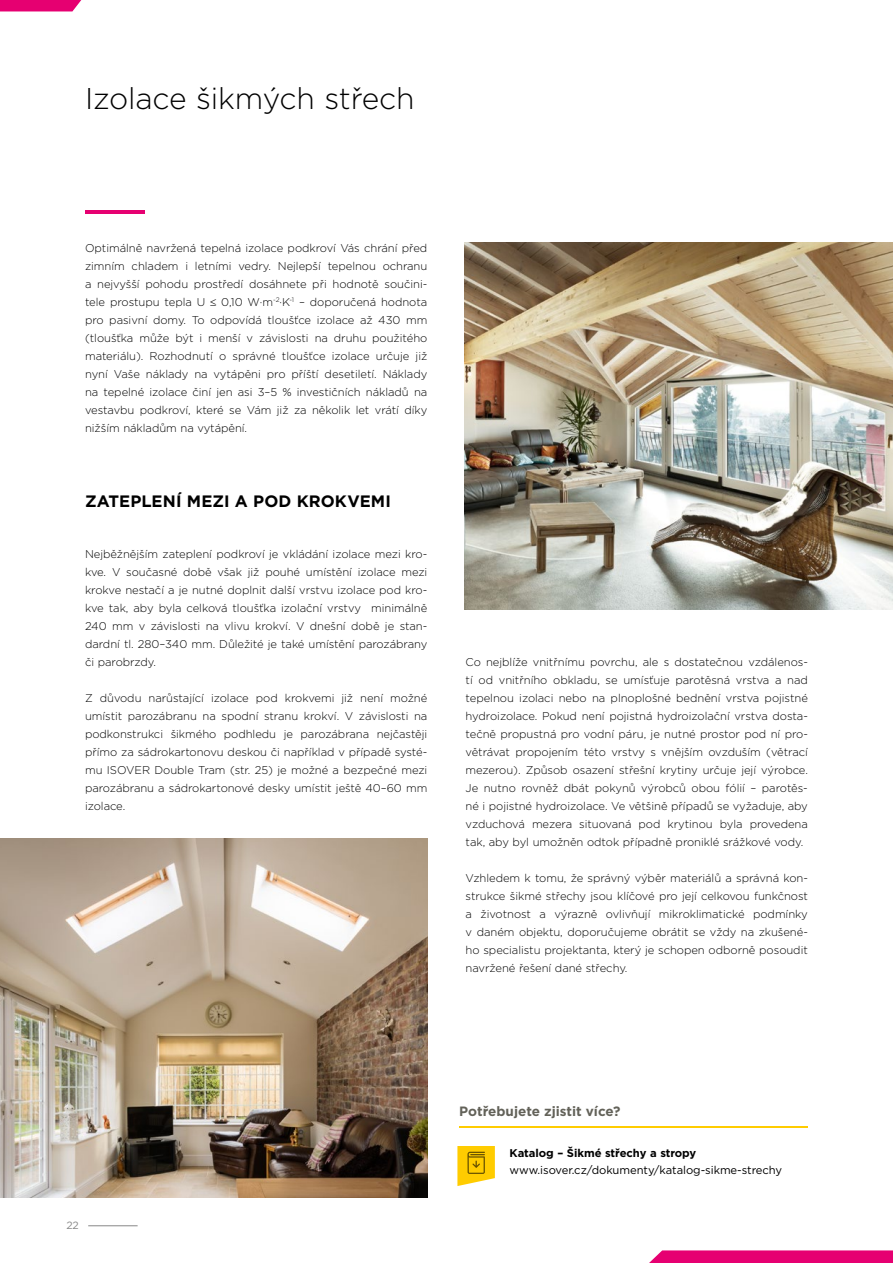
<style>
.page{position:relative;width:893px;height:1263px;background:#fff}
.page>*{position:absolute;margin:0;border:0;box-sizing:border-box;transform-origin:0 0}
.t1{font:300 30px "Gotham";letter-spacing:-.005em;color:#000}
.t2{font:700 16.5px "Gotham";letter-spacing:.005em;color:#000}
.t3{font:700 13.5px "Gotham";color:#636259}
.t4{font:300 11.25px/18px "Gotham";letter-spacing:-.005em;color:#000;text-align:justify}
.t5{font:11.25px "Gotham";letter-spacing:-.005em;color:#000}
.t6{font:700 11.25px "Gotham";letter-spacing:-.005em;color:#000}
.t7{font:10.5px "Gotham";color:#878787}
</style>
<div class="page">
<hr style="left:88px;top:1225px;width:50px;height:1px;background:#878787">
<hr style="left:85px;top:210px;width:60px;height:4px;background:#e60071">
<img style="left:464px;top:242px;width:429px;height:367px">
<img style="left:0;top:838px;width:427px;height:359px">
<svg style="left:649px;top:1250px;width:244px;height:13px;background:#e70f79"></svg>
<svg style="left:0;top:0;width:81px;height:11px"></svg>
<hr style="left:459px;top:1126px;width:349px;height:2px;background:#fc0">
<svg style="left:457px;top:1146px;width:38px;height:40px;background:#f0c61c"></svg>
<h1 class="t1" style="left:85px;top:79px;width:331px">Izolace šikmých střech</h1>
<p class="t4" style="left:85px;top:239px;width:344px">Optimálně navržená tepelná izolace podkroví Vás chrání před zimním chladem i letními vedry. Nejlepší tepelnou ochranu a nejvyšší pohodu prostředí dosáhnete při hodnotě součini&shy;tele prostupu tepla U ≤ 0,10 W·m<sup>-2</sup>·K<sup>-1</sup> – doporučená hodnota pro pasivní domy. To odpovídá tloušťce izolace až 430 mm (tloušťka může být i menší v závislosti na druhu použitého materiálu). Rozhodnutí o správné tloušťce izolace určuje již nyní Vaše náklady na vytápěni pro příští desetiletí. Náklady na tepelné izolace činí jen asi 3–5 % investičních nákladů na vestavbu podkroví, které se Vám již za několik let vrátí díky nižším nákladům na vytápění.</p>
<h2 class="t2" style="left:85px;top:490px;width:307px">ZATEPLENÍ MEZI A POD KROKVEMI</h2>
<p class="t4" style="left:85px;top:545px;width:344px">Nejběžnějším zateplení podkroví je vkládání izolace mezi kro&shy;kve. V současné době však již pouhé umístění izolace mezi krokve nestačí a je nutné doplnit další vrstvu izolace pod kro&shy;kve tak, aby byla celková tloušťka izolační vrstvy minimálně 240 mm v závislosti na vlivu krokví. V dnešní době je stan&shy;dardní tl. 280–340 mm. Důležité je také umístění parozábrany či parobrzdy.</p>
<p class="t4" style="left:85px;top:689px;width:344px">Z důvodu narůstající izolace pod krokvemi již není možné umístit parozábranu na spodní stranu krokví. V závislosti na podkonstrukci šikmého podhledu je parozábrana nejčastěji přímo za sádrokartonovu deskou či například v případě systé&shy;mu ISOVER Double Tram (str. 25) je možné a bezpečné mezi parozábranu a sádrokartonové desky umístit ještě 40–60 mm izolace.</p>
<p class="t4" style="left:466px;top:653px;width:344px">Co nejblíže vnitřnímu povrchu, ale s dostatečnou vzdálenos&shy;tí od vnitřního obkladu, se umísťuje parotěsná vrstva a nad tepelnou izolaci nebo na plnoplošné bednění vrstva pojistné hydroizolace. Pokud není pojistná hydroizolační vrstva dosta&shy;tečně propustná pro vodní páru, je nutné prostor pod ní pro&shy;větrávat propojením této vrstvy s vnějším ovzduším (větrací mezerou). Způsob osazení střešní krytiny určuje její výrobce.<br>Je nutno rovněž dbát pokynů výrobců obou fólií – parotěs&shy;né i pojistné hydroizolace. Ve většině případů se vyžaduje, aby vzduchová mezera situovaná pod krytinou byla provedena tak, aby byl umožněn odtok případně proniklé srážkové vody.</p>
<p class="t4" style="left:466px;top:869px;width:344px">Vzhledem k tomu, že správný výběr materiálů a správná kon&shy;strukce šikmé střechy jsou klíčové pro její celkovou funkčnost a životnost a výrazně ovlivňují mikroklimatické podmínky v daném objektu, doporučujeme obrátit se vždy na zkušené&shy;ho specialistu projektanta, který je schopen odborně posoudit navržené řešení dané střechy.</p>
<p class="t7" style="left:66px;top:1218px;width:14px">22</p>
<p class="t3" style="left:459px;top:1102px;width:163px">Potřebujete zjistit více?</p>
<p class="t6" style="left:510px;top:1146px;width:188px">Katalog – Šikmé střechy a stropy</p>
<p class="t5" style="left:510px;top:1162px;width:274px">www.isover.cz/dokumenty/katalog-sikme-strechy</p>
</div>
